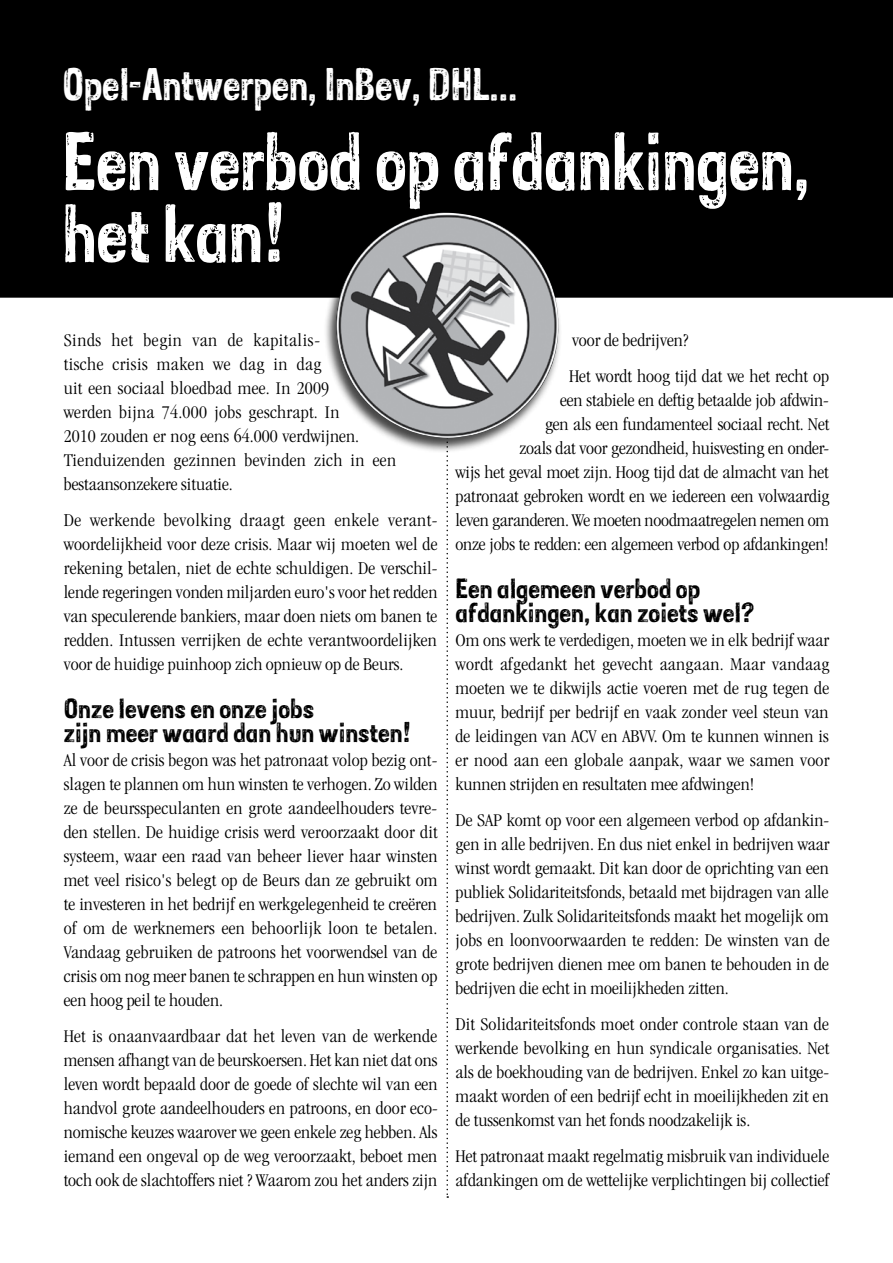
<style>
.page{position:relative;width:893px;height:1263px;background:#fff}
.page>*{position:absolute;margin:0;border:0;box-sizing:border-box;transform-origin:0 0}
.t1{font:67.5px/72px "Sans Culottes";letter-spacing:-.005em;color:#fff}
.t2{font:37.5px "Sans Culottes";letter-spacing:-.005em;color:#fff}
.t3{font:22.8px/24px "Sans Culottes";color:#000;scale:1.11 1}
.t4{font:300 condensed 18.6px/24px "ITC Garamond Std";color:#000;text-align:justify;scale:1.11 1}
</style>
<div class="page">
<div style="left:0;top:0;width:893px;height:298px;background:#000"></div>
<svg style="left:446px;top:455px;width:2px;height:743px"></svg>
<div style="left:323px;top:212px;width:239px;height:241px;background:#000;opacity:.73"></div>
<img style="left:334px;top:213px;width:226px;height:225px">
<h2 class="t2" style="left:62px;top:56px;width:457px">Opel-Antwerpen, InBev, DHL...</h2>
<h1 class="t1" style="left:62px;top:124px;width:750px">Een verbod op afdankingen, het kan!</h1>
<p class="t4" style="left:64px;top:328px;width:301px;text-align:left">Sinds het begin van de kapitalis-<br>tische crisis maken we dag in dag<br>uit een sociaal bloedbad mee. In 2009<br>werden bijna 74.000 jobs geschrapt. In<br>2010 zouden er nog eens 64.000 verdwijnen.<br>Tienduizenden gezinnen bevinden zich in een bestaansonzekere situatie.</p>
<p class="t4" style="left:64px;top:508px;width:338px">De werkende bevolking draagt geen enkele verant&shy;woordelijkheid voor deze crisis. Maar wij moeten wel de rekening betalen, niet de echte schuldigen. De verschil&shy;lende regeringen vonden miljarden euro's voor het redden van speculerende bankiers, maar doen niets om banen te redden. Intussen verrijken de echte verantwoordelijken voor de huidige puinhoop zich opnieuw op de Beurs.</p>
<p class="t3" style="left:64px;top:696px;width:314px">Onze levens en onze jobs<br>zijn meer waard dan hun winsten!</p>
<p class="t4" style="left:64px;top:748px;width:338px">Al voor de crisis begon was het patronaat volop bezig ont&shy;slagen te plannen om hun winsten te verhogen. Zo wilden ze de beursspeculanten en grote aandeelhouders tevre&shy;den stellen. De huidige crisis werd veroorzaakt door dit systeem, waar een raad van beheer liever haar winsten met veel risico's belegt op de Beurs dan ze gebruikt om te investeren in het bedrijf en werkgelegenheid te creëren of om de werknemers een behoorlijk loon te betalen.<br>Vandaag gebruiken de patroons het voorwendsel van de crisis om nog meer banen te schrappen en hun winsten op een hoog peil te houden.</p>
<p class="t4" style="left:64px;top:1024px;width:338px">Het is onaanvaardbaar dat het leven van de werkende mensen afhangt van de beurskoersen. Het kan niet dat ons leven wordt bepaald door de goede of slechte wil van een handvol grote aandeelhouders en patroons, en door eco&shy;nomische keuzes waarover we geen enkele zeg hebben. Als iemand een ongeval op de weg veroorzaakt, beboet men toch ook de slachtoffers niet ? Waarom zou het anders zijn</p>
<p class="t4" style="left:569px;top:322px;width:236px;line-height:36px">voor de bedrijven?<br>Het wordt hoog tijd dat we het recht op</p>
<p class="t4" style="left:455px;top:388px;width:338px;text-align:right">een stabiele en deftig betaalde job afdwin-<br>gen als een fundamenteel sociaal recht. Net<br>zoals dat voor gezondheid, huisvesting en onder-<br>wijs het geval moet zijn. Hoog tijd dat de almacht van het patronaat gebroken wordt en we iedereen een volwaardig leven garanderen. We moeten noodmaatregelen nemen om onze jobs te redden: een algemeen verbod op afdankingen!</p>
<p class="t3" style="left:455px;top:576px;width:271px">Een algemeen verbod op afdankingen, kan zoiets wel?</p>
<p class="t4" style="left:455px;top:628px;width:338px">Om ons werk te verdedigen, moeten we in elk bedrijf waar wordt afgedankt het gevecht aangaan. Maar vandaag moeten we te dikwijls actie voeren met de rug tegen de muur, bedrijf per bedrijf en vaak zonder veel steun van de leidingen van ACV en ABVV. Om te kunnen winnen is er nood aan een globale aanpak, waar we samen voor kunnen strijden en resultaten mee afdwingen!</p>
<p class="t4" style="left:455px;top:808px;width:339px">De SAP komt op voor een algemeen verbod op afdankin&shy;gen in alle bedrijven. En dus niet enkel in bedrijven waar winst wordt gemaakt. Dit kan door de oprichting van een publiek Solidariteitsfonds, betaald met bijdragen van alle bedrijven. Zulk Solidariteitsfonds maakt het mogelijk om jobs en loonvoorwaarden te redden: De winsten van de grote bedrijven dienen mee om banen te behouden in de bedrijven die echt in moeilijkheden zitten.</p>
<p class="t4" style="left:455px;top:1012px;width:338px">Dit Solidariteitsfonds moet onder controle staan van de werkende bevolking en hun syndicale organisaties. Net als de boekhouding van de bedrijven. Enkel zo kan uitge&shy;maakt worden of een bedrijf echt in moeilijkheden zit en de tussenkomst van het fonds noodzakelijk is.</p>
<p class="t4" style="left:455px;top:1144px;width:338px">Het patronaat maakt regelmatig misbruik van individuele afdankingen om de wettelijke verplichtingen bij collectief</p>
</div>
